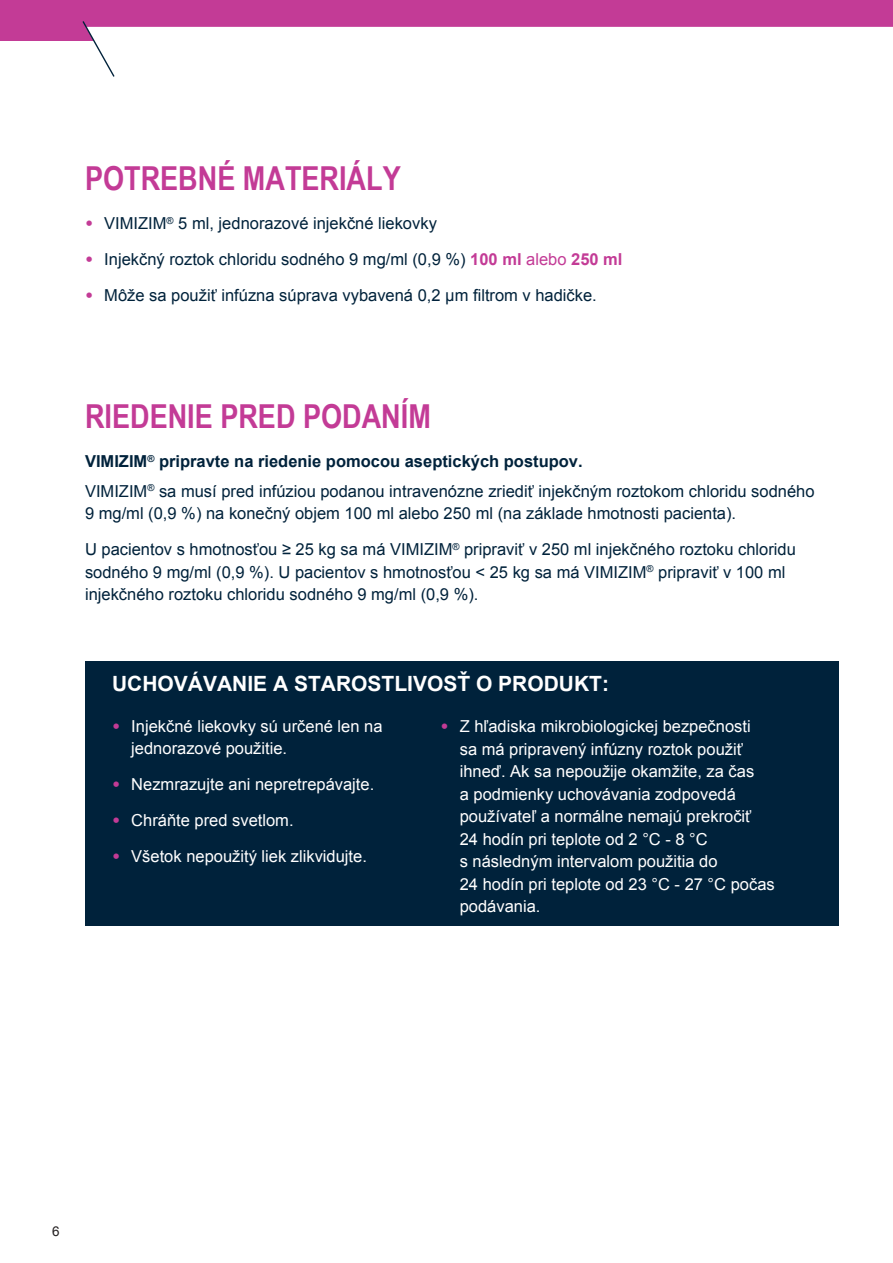
<style>
.page{position:relative;width:893px;height:1263px;background:#fff}
.page>*{position:absolute;margin:0;border:0;box-sizing:border-box;transform-origin:0 0}
.t1{font:700 33px "Arial Narrow";color:#c33b96}
.t2{font:700 21px "Arial";color:#fff}
.t3{font:16.5px/29.2px "Arial";color:#00223b}
.t4{font:16.5px/22.5px "Arial";color:#fff}
.t5{font:13.5px "Arial";color:#231f20}
.s1{font-weight:900;color:#c33b96}
.s2{font-weight:700;color:#c33b96}
.s3{color:#c33b96}
.s4{font-weight:700}
</style>
<div class="page">
<div style="left:0;top:0;width:893px;height:40px;background:#c33b96"></div>
<svg style="left:81px;top:21px;width:812px;height:56px"></svg>
<div style="left:85px;top:662px;width:754px;height:264px;background:#00223b"></div>
<h1 class="t1" style="left:85px;top:153px;width:317px">POTREBNÉ MATERIÁLY</h1>
<p class="t3" style="left:85px;top:209px;width:353px"><span class="s1">•</span> VIMIZIM<sup>®</sup> 5 ml, jednorazové injekčné liekovky</p>
<p class="t3" style="left:85px;top:245px;width:539px"><span class="s1">•</span> Injekčný roztok chloridu sodného 9 mg/ml (0,9 %) <span class="s2">100 ml</span> <span class="s3">alebo</span> <span class="s2">250 ml</span></p>
<p class="t3" style="left:85px;top:281px;width:513px"><span class="s1">•</span> Môže sa použiť infúzna súprava vybavená 0,2 μm filtrom v hadičke.</p>
<h1 class="t1" style="left:85px;top:391px;width:347px">RIEDENIE PRED PODANÍM</h1>
<p class="t3" style="left:85px;top:447px;width:731px"><span class="s4">VIMIZIM</span><sup>®</sup> <span class="s4">pripravte na riedenie pomocou aseptických postupov.<br></span>VIMIZIM<sup>®</sup> sa musí pred infúziou podanou intravenózne zriediť injekčným roztokom chloridu sodného</p>
<p class="t3" style="left:85px;top:495px;width:712px;line-height:36px">9 mg/ml (0,9 %) na konečný objem 100 ml alebo 250 ml (na základe hmotnosti pacienta).<br>U pacientov s hmotnosťou ≥ 25 kg sa má VIMIZIM<sup>®</sup> pripraviť v 250 ml injekčného roztoku chloridu</p>
<p class="t3" style="left:85px;top:561px;width:702px;line-height:22.5px">sodného 9 mg/ml (0,9 %). U pacientov s hmotnosťou &lt; 25 kg sa má VIMIZIM<sup>®</sup> pripraviť v 100 ml injekčného roztoku chloridu sodného 9 mg/ml (0,9 %).</p>
<p class="t2" style="left:112px;top:670px;width:499px">UCHOVÁVANIE A STAROSTLIVOSŤ O PRODUKT:</p>
<p class="t4" style="left:131px;top:715px;width:253px;text-indent:-19px"><span class="s1">•</span> Injekčné liekovky sú určené len na jednorazové použitie.</p>
<p class="t4" style="left:112px;top:773px;width:264px"><span class="s1">•</span> Nezmrazujte ani nepretrepávajte.</p>
<p class="t4" style="left:112px;top:809px;width:183px"><span class="s1">•</span> Chráňte pred svetlom.</p>
<p class="t4" style="left:112px;top:845px;width:256px"><span class="s1">•</span> Všetok nepoužitý liek zlikvidujte.</p>
<p class="t4" style="left:460px;top:715px;width:316px;text-indent:-19px"><span class="s1">•</span> Z hľadiska mikrobiologickej bezpečnosti<br>sa má pripravený infúzny roztok použiť ihneď. Ak sa nepoužije okamžite, za čas<br>a podmienky uchovávania zodpovedá používateľ a normálne nemajú prekročiť<br>24 hodín pri teplote od 2 °C ‑ 8 °C<br>s následným intervalom použitia do<br>24 hodín pri teplote od 23 °C ‑ 27 °C počas podávania.</p>
<p class="t5" style="left:52px;top:1222px;width:9px">6</p>
</div>
